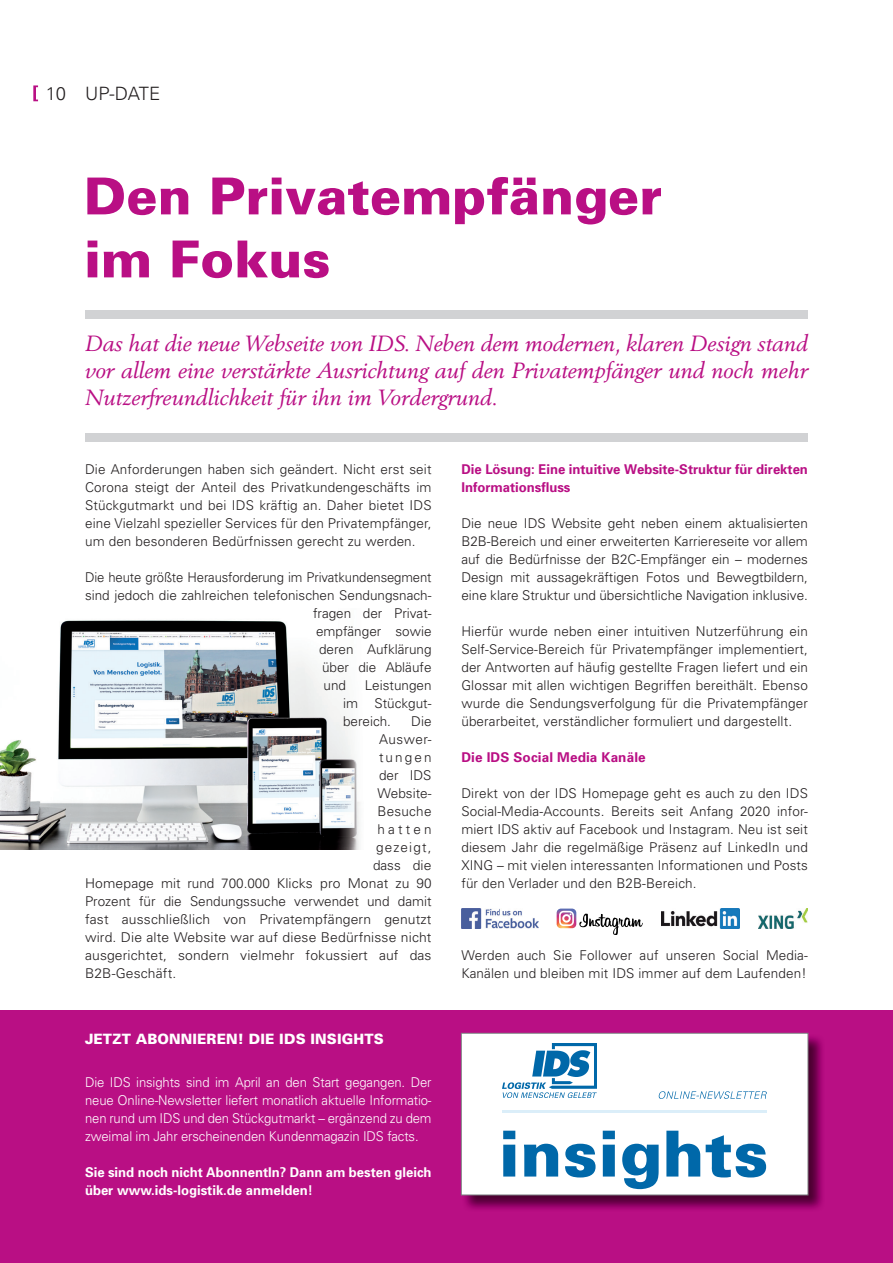
<style>
.page{position:relative;width:893px;height:1263px;background:#fff}
.page>*{position:absolute;margin:0;border:0;box-sizing:border-box;transform-origin:0 0}
.t1{font:900 51px/63px "Univers";color:#b90f84}
.t2{font:italic 21.75px/27px "Berling";color:#b90f84;text-align:justify}
.t3{font:300 18.3px "Univers";color:#231f20}
.t4{font:900 14.25px "Univers";letter-spacing:.01em;color:#fff}
.t5{font:300 13.5px/18px "Univers";letter-spacing:.01em;color:#231f20;text-align:justify}
.t6{font:300 13.5px/18px "Univers";letter-spacing:-.01em;color:#fff;text-align:justify}
.t7{font:700 13.5px/18px "Univers";color:#b90f84}
.t8{font:700 13.5px/18px "Univers";color:#fff}
.t9{font:300 13.5px "Univers";letter-spacing:-.01em;color:#231f20}
.t10{font:300 13.5px "Univers";letter-spacing:.085em;color:#231f20}
</style>
<div class="page">
<img style="left:1px;top:620px;width:359px;height:229px">
<svg style="left:33px;top:85px;width:5px;height:16px"></svg>
<div style="left:85px;top:310px;width:723px;height:9px;background:#d1d2d4"></div>
<div style="left:85px;top:433px;width:723px;height:9px;background:#d1d2d4"></div>
<div style="left:0;top:1010px;width:893px;height:253px;background:#b90f84"></div>
<img style="left:462px;top:1034px;width:360px;height:175px">
<div style="left:461px;top:1033px;width:347px;height:162px;background:#fff"></div>
<img style="left:503px;top:1043px;width:93px;height:54px">
<hr style="left:502px;top:1110px;width:265px;height:3px;background:#dbeef9">
<svg style="left:503px;top:1131px;width:263px;height:58px"></svg>
<svg style="left:658px;top:1091px;width:109px;height:8px"></svg>
<div style="left:461px;top:1033px;width:347px;height:162px;border:1px solid #808285"></div>
<img style="left:661px;top:908px;width:78px;height:20px">
<img style="left:758px;top:908px;width:50px;height:20px">
<img style="left:461px;top:908px;width:77px;height:20px">
<svg style="left:557px;top:908px;width:86px;height:27px"></svg>
<h3 class="t3" style="left:46px;top:82px;width:116px">10 UP-DATE</h3>
<h1 class="t1" style="left:84px;top:163px;width:579px">Den Privatempfänger im Fokus</h1>
<h2 class="t2" style="left:85px;top:330px;width:724px">Das hat die neue Webseite von IDS. Neben dem modernen, klaren Design stand vor allem eine verstärkte Ausrichtung auf den Privatempfänger und noch mehr Nutzerfreundlichkeit für ihn im Vordergrund.</h2>
<p class="t5" style="left:85px;top:460px;width:348px">Die Anforderungen haben sich geändert. Nicht erst seit Corona steigt der Anteil des Privatkundengeschäfts im Stückgutmarkt und bei IDS kräftig an. Daher bietet IDS eine Vielzahl spezieller Services für den Privatempfänger, um den besonderen Bedürfnissen gerecht zu werden.</p>
<p class="t9" style="left:85px;top:569px;width:348px">Die heute größte Herausforderung im Privatkundensegment</p>
<p class="t5" style="left:85px;top:586px;width:348px">sind jedoch die zahlreichen telefonischen Sendungsnach-</p>
<p class="t5" style="left:313px;top:604px;width:120px">fragen der Privat-</p>
<p class="t5" style="left:316px;top:622px;width:117px">empfänger sowie</p>
<p class="t5" style="left:319px;top:640px;width:114px">deren Aufklärung</p>
<p class="t5" style="left:322px;top:658px;width:111px">über die Abläufe</p>
<p class="t5" style="left:324px;top:676px;width:24px">und</p>
<p class="t5" style="left:343px;top:676px;width:90px;text-indent:22px">Leistungen im Stückgut&shy;bereich.</p>
<p class="t5" style="left:411px;top:712px;width:22px">Die</p>
<p class="t5" style="left:379px;top:730px;width:54px">Auswer-</p>
<p class="t5" style="left:379px;top:748px;width:54px">tungen</p>
<p class="t5" style="left:379px;top:766px;width:54px">der IDS</p>
<p class="t5" style="left:378px;top:784px;width:55px">Website-</p>
<p class="t5" style="left:378px;top:802px;width:55px">Besuche</p>
<p class="t5" style="left:378px;top:820px;width:55px">hatten</p>
<p class="t10" style="left:376px;top:839px;width:57px">gezeigt,</p>
<p class="t5" style="left:373px;top:856px;width:60px">dass die</p>
<p class="t5" style="left:85px;top:874px;width:348px">Homepage mit rund 700.000 Klicks pro Monat zu 90</p>
<p class="t5" style="left:85px;top:892px;width:348px">Prozent für die Sendungssuche verwendet und damit</p>
<p class="t5" style="left:85px;top:910px;width:348px">fast ausschließlich von Privatempfängern genutzt</p>
<p class="t5" style="left:85px;top:928px;width:348px">wird. Die alte Website war auf diese Bedürfnisse nicht</p>
<p class="t5" style="left:85px;top:946px;width:348px">ausgerichtet, sondern vielmehr fokussiert auf das</p>
<p class="t5" style="left:85px;top:964px;width:93px">B2B-Geschäft.</p>
<p class="t4" style="left:85px;top:1030px;width:300px">JETZT ABONNIEREN! DIE IDS INSIGHTS</p>
<p class="t6" style="left:85px;top:1073px;width:348px">Die IDS insights sind im April an den Start gegangen. Der neue Online-Newsletter liefert monatlich aktuelle Informatio&shy;nen rund um IDS und den Stückgutmarkt – ergänzend zu dem zweimal im Jahr erscheinenden Kundenmagazin IDS facts.</p>
<p class="t8" style="left:85px;top:1163px;width:348px">Sie sind noch nicht AbonnentIn? Dann am besten gleich über www.ids-logistik.de anmelden!</p>
<p class="t7" style="left:461px;top:460px;width:348px">Die Lösung: Eine intuitive Website-Struktur für direkten<br>Informationsfluss</p>
<p class="t5" style="left:461px;top:514px;width:348px">Die neue IDS Website geht neben einem aktualisierten B2B-Bereich und einer erweiterten Karriereseite vor allem auf die Bedürfnisse der B2C-Empfänger ein – modernes Design mit aussagekräftigen Fotos und Bewegtbildern, eine klare Struktur und übersichtliche Navigation inklusive.</p>
<p class="t5" style="left:461px;top:622px;width:348px">Hierfür wurde neben einer intuitiven Nutzerführung ein Self-Service-Bereich für Privatempfänger implementiert, der Antworten auf häufig gestellte Fragen liefert und ein Glossar mit allen wichtigen Begriffen bereithält. Ebenso wurde die Sendungsverfolgung für die Privatempfänger überarbeitet, verständlicher formuliert und dargestellt.</p>
<p class="t7" style="left:461px;top:748px;width:186px">Die IDS Social Media Kanäle</p>
<p class="t5" style="left:461px;top:784px;width:348px">Direkt von der IDS Homepage geht es auch zu den IDS Social-Media-Accounts. Bereits seit Anfang 2020 infor&shy;miert IDS aktiv auf Facebook und Instagram. Neu ist seit diesem Jahr die regelmäßige Präsenz auf LinkedIn und XING – mit vielen interessanten Informationen und Posts für den Verlader und den B2B-Bereich.</p>
<p class="t5" style="left:461px;top:946px;width:348px">Werden auch Sie Follower auf unseren Social Media-<br>Kanälen und bleiben mit IDS immer auf dem Laufenden!</p>
</div>
